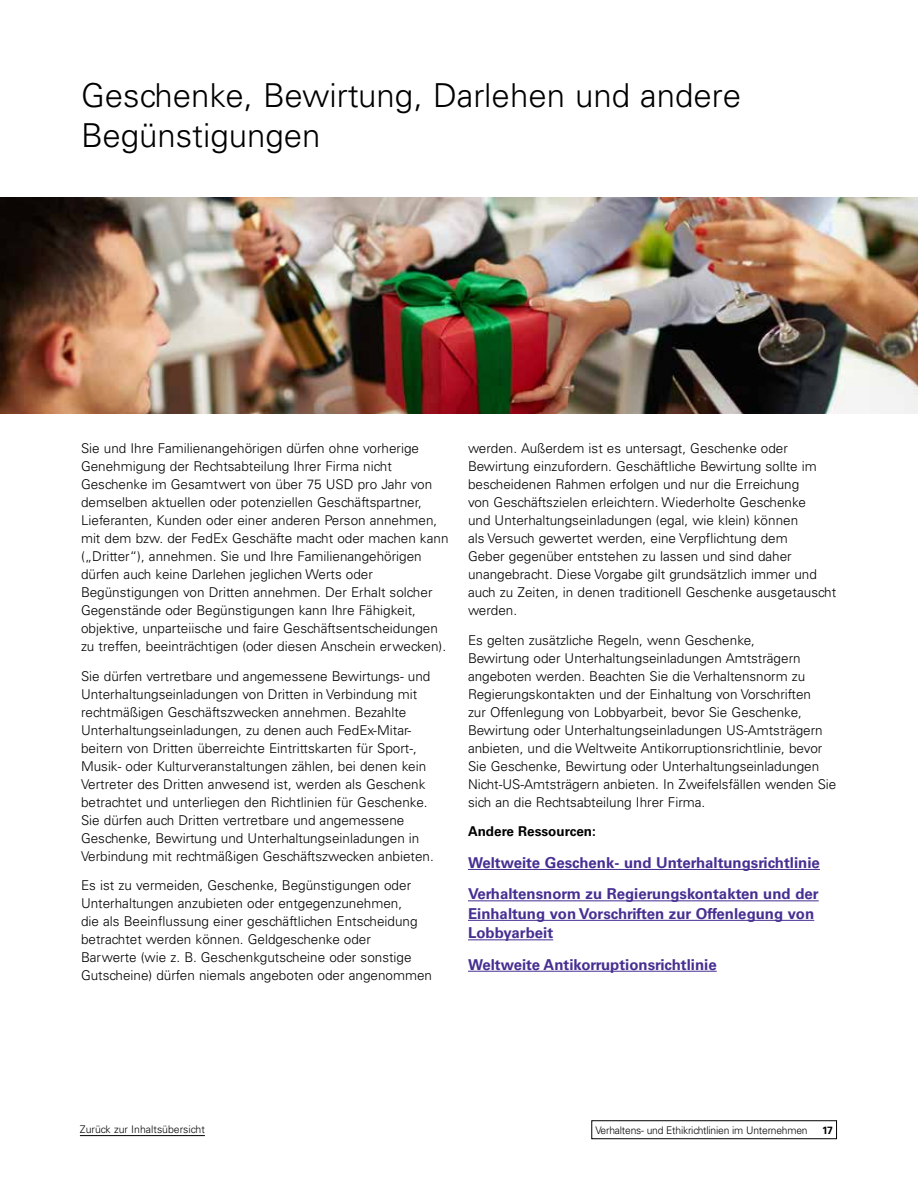
<style>
.page{position:relative;width:918px;height:1188px;background:#fff}
.page>*{position:absolute;margin:0;border:0;box-sizing:border-box;transform-origin:0 0}
.t1{font:300 33px/39.6px "Univers";color:#000}
.t2{font:700 15px/31.3px "Univers";color:#472f92}
.t3{font:300 13.5px/18px "Univers";color:#000}
.t4{font:700 13.5px "Univers";color:#000}
.t5{font:300 10.5px "Univers";letter-spacing:-.02em;color:#000}
.t6{font:300 10.5px "Univers";color:#000}
.t7{font:700 10.5px "Univers";color:#000}
</style>
<div class="page">
<div style="left:592px;top:1121px;width:245px;height:18px;border:1px solid #000"></div>
<hr style="left:80px;top:1135px;width:125px;height:1px;background:#000">
<hr style="left:468px;top:869px;width:352px;height:1px;background:#472f92">
<hr style="left:468px;top:900px;width:351px;height:1px;background:#472f92">
<hr style="left:468px;top:920px;width:346px;height:1px;background:#472f92">
<hr style="left:468px;top:939px;width:85px;height:1px;background:#472f92">
<hr style="left:468px;top:971px;width:249px;height:1px;background:#472f92">
<img style="left:0;top:198px;width:918px;height:216px">
<h1 class="t1" style="left:81px;top:76px;width:662px">Geschenke, Bewirtung, Darlehen und andere<br>Begünstigungen</h1>
<p class="t3" style="left:81px;top:439px;width:369px">Sie und Ihre Familienangehörigen dürfen ohne vorherige Genehmigung der Rechtsabteilung Ihrer Firma nicht Geschenke im Gesamtwert von über 75 USD pro Jahr von demselben aktuellen oder potenziellen Geschäftspartner, Lieferanten, Kunden oder einer anderen Person annehmen, mit dem bzw. der FedEx Geschäfte macht oder machen kann („Dritter“), annehmen. Sie und Ihre Familienangehörigen dürfen auch keine Darlehen jeglichen Werts oder Begünstigungen von Dritten annehmen. Der Erhalt solcher Gegenstände oder Begünstigungen kann Ihre Fähigkeit, objektive, unparteiische und faire Geschäftsentscheidungen zu treffen, beeinträchtigen (oder diesen Anschein erwecken).</p>
<p class="t3" style="left:81px;top:667px;width:354px">Sie dürfen vertretbare und angemessene Bewirtungs- und Unterhaltungseinladungen von Dritten in Verbindung mit rechtmäßigen Geschäftszwecken annehmen. Bezahlte Unterhaltungseinladungen, zu denen auch FedEx-Mitar&shy;beitern von Dritten überreichte Eintrittskarten für Sport-, Musik- oder Kulturveranstaltungen zählen, bei denen kein Vertreter des Dritten anwesend ist, werden als Geschenk betrachtet und unterliegen den Richtlinien für Geschenke.<br>Sie dürfen auch Dritten vertretbare und angemessene Geschenke, Bewirtung und Unterhaltungseinladungen in Verbindung mit rechtmäßigen Geschäftszwecken anbieten.</p>
<p class="t3" style="left:81px;top:877px;width:353px">Es ist zu vermeiden, Geschenke, Begünstigungen oder Unterhaltungen anzubieten oder entgegenzunehmen,<br>die als Beeinflussung einer geschäftlichen Entscheidung betrachtet werden können. Geldgeschenke oder<br>Barwerte (wie z. B. Geschenkgutscheine oder sonstige Gutscheine) dürfen niemals angeboten oder angenommen</p>
<p class="t3" style="left:468px;top:439px;width:370px">werden. Außerdem ist es untersagt, Geschenke oder Bewirtung einzufordern. Geschäftliche Bewirtung sollte im bescheidenen Rahmen erfolgen und nur die Erreichung<br>von Geschäftszielen erleichtern. Wiederholte Geschenke<br>und Unterhaltungseinladungen (egal, wie klein) können<br>als Versuch gewertet werden, eine Verpflichtung dem<br>Geber gegenüber entstehen zu lassen und sind daher unangebracht. Diese Vorgabe gilt grundsätzlich immer und auch zu Zeiten, in denen traditionell Geschenke ausgetauscht werden.</p>
<p class="t3" style="left:468px;top:631px;width:370px">Es gelten zusätzliche Regeln, wenn Geschenke,<br>Bewirtung oder Unterhaltungseinladungen Amtsträgern angeboten werden. Beachten Sie die Verhaltensnorm zu Regierungskontakten und der Einhaltung von Vorschriften<br>zur Offenlegung von Lobbyarbeit, bevor Sie Geschenke, Bewirtung oder Unterhaltungseinladungen US-Amtsträgern anbieten, und die Weltweite Antikorruptionsrichtlinie, bevor Sie Geschenke, Bewirtung oder Unterhaltungseinladungen Nicht-US-Amtsträgern anbieten. In Zweifelsfällen wenden Sie sich an die Rechtsabteilung Ihrer Firma.</p>
<p class="t4" style="left:468px;top:824px;width:129px">Andere Ressourcen:</p>
<p class="t2" style="left:468px;top:847px;width:353px">Weltweite Geschenk- und Unterhaltungsrichtlinie<br>Verhaltensnorm zu Regierungskontakten und der</p>
<p class="t2" style="left:468px;top:904px;width:348px;line-height:19.5px">Einhaltung von Vorschriften zur Offenlegung von<br>Lobbyarbeit</p>
<p class="t2" style="left:468px;top:949px;width:250px">Weltweite Antikorruptionsrichtlinie</p>
<p class="t6" style="left:80px;top:1123px;width:126px">Zurück zur Inhaltsübersicht</p>
<p class="t5" style="left:595px;top:1124px;width:214px">Verhaltens- und Ethikrichtlinien im Unternehmen</p>
<p class="t7" style="left:822px;top:1124px;width:12px">17</p>
</div>
